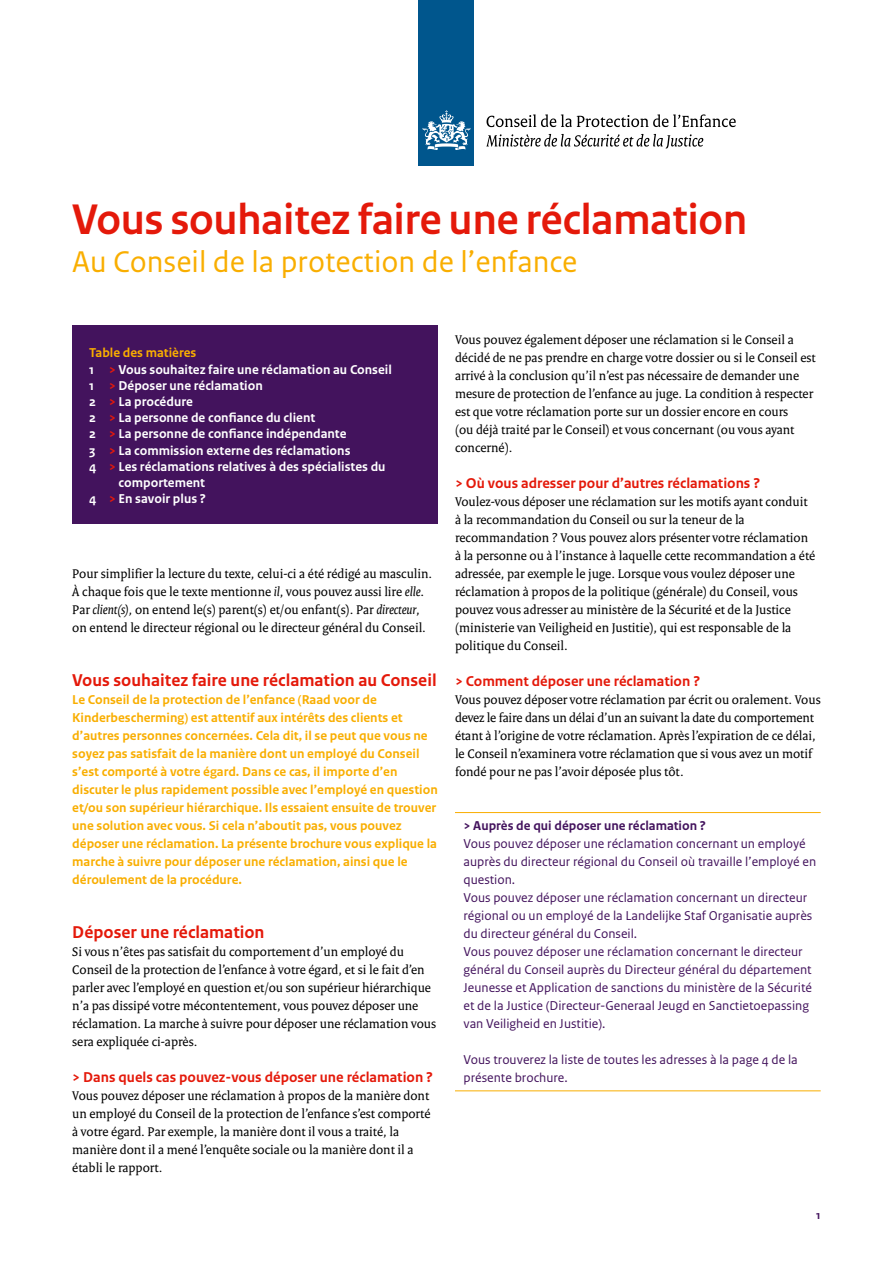
<style>
.page{position:relative;width:893px;height:1263px;background:#fff}
.page>*{position:absolute;margin:0;border:0;box-sizing:border-box;transform-origin:0 0}
._03_RO_Kop{font:700 45px "Rijksoverheid Sans Heading";color:#e4190a}
.onderkop_titel{font:31.5px "Rijksoverheid Sans Text";color:#f9ae00}
._04_RO_Paragraafkop{font:700 18px "Rijksoverheid Sans Text";color:#e4190a}
._05_RO_Alineakop_San{font:700 15px "Rijksoverheid Sans Text";color:#e4190a}
._10_RO_Broodtekst_Se{font:13.5px/18px "Rijksoverheid Serif";color:#000}
._10_kadertekst{font:13.5px/18px "Rijksoverheid Sans Text";color:#43135d}
._09_RO_Inleiding{font:700 13.5px/18px "Rijksoverheid Sans Text";color:#f9ae00}
.XX_inhoudsopgave{font:700 13.5px/16.2px "Rijksoverheid Sans Text";color:#fff}
.XX_inhoudsopgave-2{font:700 13.5px "Rijksoverheid Sans Text";color:#f9ae00}
._10_RO_Broodtekst_Se-2{font:700 12px "Rijksoverheid Sans Text";color:#43135d}
.s1{color:#e4190a}
.s2{font-style:italic}
.s3{font-weight:700}
</style>
<div class="page">
<div style="left:419px;top:0;width:55px;height:166px;background:#00568d"></div>
<svg style="left:423px;top:110px;width:47px;height:40px"></svg>
<svg style="left:487px;top:114px;width:249px;height:13px"></svg>
<svg style="left:486px;top:134px;width:217px;height:14px"></svg>
<hr style="left:455px;top:812px;width:366px;height:1px;background:#f9ae00">
<hr style="left:455px;top:1090px;width:366px;height:1px;background:#f9ae00">
<div style="left:72px;top:326px;width:366px;height:198px;background:#43135d"></div>
<p class="_03_RO_Kop" style="left:72px;top:194px;width:676px">Vous souhaitez faire une réclamation</p>
<p class="onderkop_titel" style="left:72px;top:244px;width:507px">Au Conseil de la protection de l’enfance</p>
<p class="XX_inhoudsopgave-2" style="left:89px;top:345px;width:109px">Table des matières</p>
<p class="XX_inhoudsopgave" style="left:89px;top:361px;width:304px">1 <span class="s1">&gt;</span> Vous souhaitez faire une réclamation au Conseil</p>
<p class="XX_inhoudsopgave" style="left:89px;top:378px;width:175px">1 <span class="s1">&gt;</span> Déposer une réclamation</p>
<p class="XX_inhoudsopgave" style="left:89px;top:394px;width:105px">2 <span class="s1">&gt;</span> La procédure</p>
<p class="XX_inhoudsopgave" style="left:89px;top:410px;width:228px">2 <span class="s1">&gt;</span> La personne de confiance du client</p>
<p class="XX_inhoudsopgave" style="left:89px;top:426px;width:259px">2 <span class="s1">&gt;</span> La personne de confiance indépendante</p>
<p class="XX_inhoudsopgave" style="left:89px;top:442px;width:263px">3 <span class="s1">&gt;</span> La commission externe des réclamations</p>
<p class="XX_inhoudsopgave" style="left:119px;top:459px;width:269px;text-indent:-29px">4 <span class="s1">&gt;</span> Les réclamations relatives à des spécialistes du comportement</p>
<p class="XX_inhoudsopgave" style="left:89px;top:491px;width:118px">4 <span class="s1">&gt;</span> En savoir plus ?</p>
<p class="_10_RO_Broodtekst_Se" style="left:72px;top:564px;width:361px">Pour simplifier la lecture du texte, celui-ci a été rédigé au masculin.<br>À chaque fois que le texte mentionne <span class="s2">il</span>, vous pouvez aussi lire <span class="s2">elle</span>.<br>Par <span class="s2">client(s),</span> on entend le(s) parent(s) et/ou enfant(s). Par <span class="s2">directeur</span>, on entend le directeur régional ou le directeur général du Conseil.</p>
<p class="_04_RO_Paragraafkop" style="left:72px;top:670px;width:366px">Vous souhaitez faire une réclamation au Conseil</p>
<p class="_09_RO_Inleiding" style="left:72px;top:691px;width:367px">Le Conseil de la protection de l’enfance (Raad voor de Kinderbescherming) est attentif aux intérêts des clients et d’autres personnes concernées. Cela dit, il se peut que vous ne soyez pas satisfait de la manière dont un employé du Conseil s’est comporté à votre égard. Dans ce cas, il importe d’en discuter le plus rapidement possible avec l’employé en question et/ou son supérieur hiérarchique. Ils essaient ensuite de trouver une solution avec vous. Si cela n’aboutit pas, vous pouvez déposer une réclamation. La présente brochure vous explique la marche à suivre pour déposer une réclamation, ainsi que le déroulement de la procédure.</p>
<p class="_04_RO_Paragraafkop" style="left:72px;top:922px;width:194px">Déposer une réclamation</p>
<p class="_10_RO_Broodtekst_Se" style="left:72px;top:942px;width:365px">Si vous n’êtes pas satisfait du comportement d’un employé du Conseil de la protection de l’enfance à votre égard, et si le fait d’en parler avec l’employé en question et/ou son supérieur hiérarchique n’a pas dissipé votre mécontentement, vous pouvez déposer une réclamation. La marche à suivre pour déposer une réclamation vous sera expliquée ci-après.</p>
<p class="_05_RO_Alineakop_San" style="left:72px;top:1068px;width:362px">&gt; Dans quels cas pouvez-vous déposer une réclamation ?</p>
<p class="_10_RO_Broodtekst_Se" style="left:72px;top:1086px;width:360px">Vous pouvez déposer une réclamation à propos de la manière dont un employé du Conseil de la protection de l’enfance s’est comporté à votre égard. Par exemple, la manière dont il vous a traité, la manière dont il a mené l’enquête sociale ou la manière dont il a établi le rapport.</p>
<p class="_10_RO_Broodtekst_Se" style="left:455px;top:330px;width:362px">Vous pouvez également déposer une réclamation si le Conseil a décidé de ne pas prendre en charge votre dossier ou si le Conseil est arrivé à la conclusion qu’il n’est pas nécessaire de demander une mesure de protection de l’enfance au juge. La condition à respecter est que votre réclamation porte sur un dossier encore en cours<br>(ou déjà traité par le Conseil) et vous concernant (ou vous ayant concerné).</p>
<p class="_05_RO_Alineakop_San" style="left:455px;top:474px;width:307px">&gt; Où vous adresser pour d’autres réclamations ?</p>
<p class="_10_RO_Broodtekst_Se" style="left:455px;top:492px;width:362px">Voulez-vous déposer une réclamation sur les motifs ayant conduit à la recommandation du Conseil ou sur la teneur de la recommandation ? Vous pouvez alors présenter votre réclamation à la personne ou à l’instance à laquelle cette recommandation a été adressée, par exemple le juge. Lorsque vous voulez déposer une réclamation à propos de la politique (générale) du Conseil, vous pouvez vous adresser au ministère de la Sécurité et de la Justice (ministerie van Veiligheid en Justitie), qui est responsable de la politique du Conseil.</p>
<p class="_05_RO_Alineakop_San" style="left:455px;top:672px;width:247px">&gt; Comment déposer une réclamation ?</p>
<p class="_10_RO_Broodtekst_Se" style="left:455px;top:690px;width:367px">Vous pouvez déposer votre réclamation par écrit ou oralement. Vous devez le faire dans un délai d’un an suivant la date du comportement étant à l’origine de votre réclamation. Après l’expiration de ce délai, le Conseil n’examinera votre réclamation que si vous avez un motif fondé pour ne pas l’avoir déposée plus tôt.</p>
<p class="_10_kadertekst" style="left:463px;top:817px;width:354px"><span class="s3">&gt; Auprès de qui déposer une réclamation ?<br></span>Vous pouvez déposer une réclamation concernant un employé auprès du directeur régional du Conseil où travaille l’employé en question.<br>Vous pouvez déposer une réclamation concernant un directeur régional ou un employé de la Landelijke Staf Organisatie auprès du directeur général du Conseil.<br>Vous pouvez déposer une réclamation concernant le directeur général du Conseil auprès du Directeur général du département Jeunesse et Application de sanctions du ministère de la Sécurité et de la Justice (Directeur-Generaal Jeugd en Sanctietoepassing van Veiligheid en Justitie).</p>
<p class="_10_kadertekst" style="left:463px;top:1051px;width:336px">Vous trouverez la liste de toutes les adresses à la page 4 de la présente brochure.</p>
<p class="_10_RO_Broodtekst_Se-2" style="left:816px;top:1208px;width:6px">1</p>
</div>
